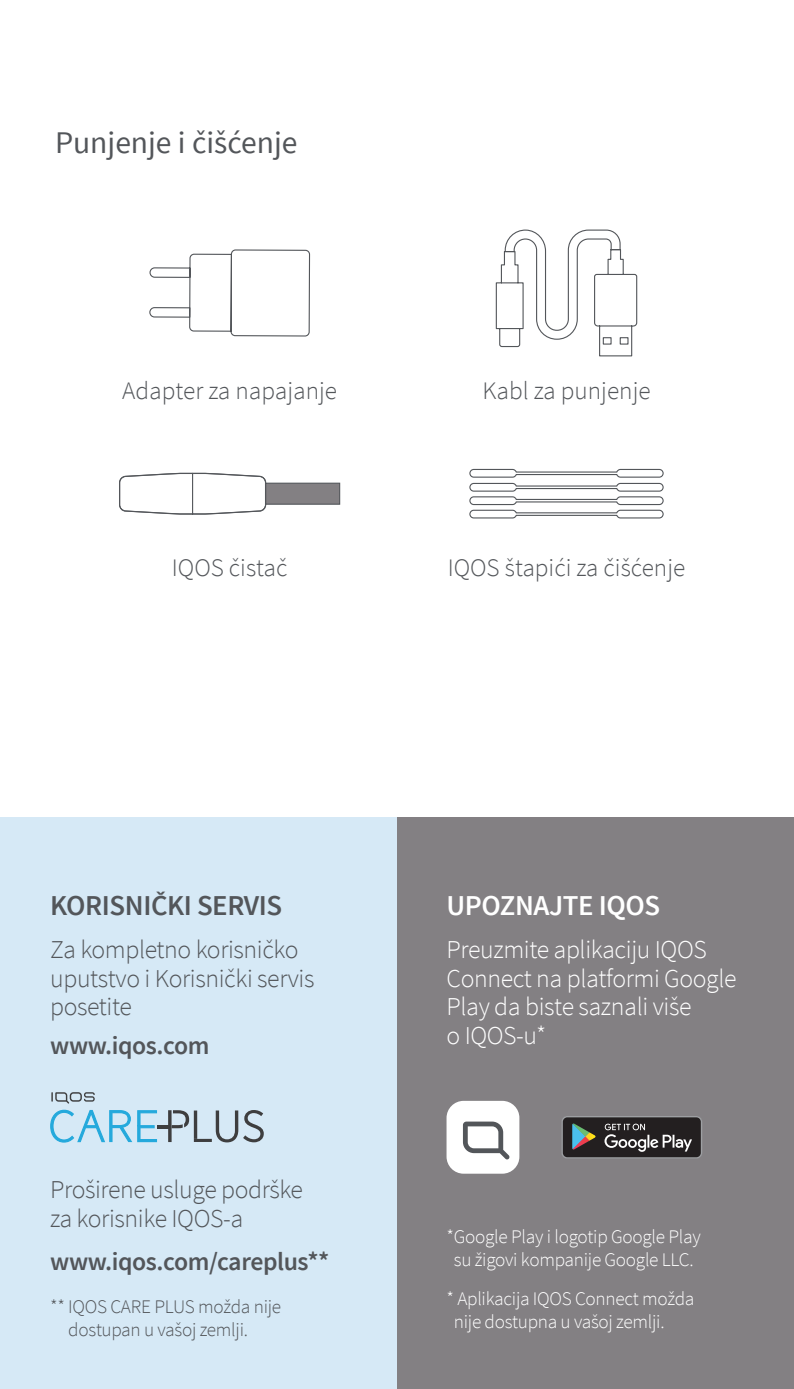
<style>
.page{position:relative;width:794px;height:1389px;background:#fff}
.page>*{position:absolute;margin:0;border:0;box-sizing:border-box;transform-origin:0 0}
.t1{font:31.5px "Source Sans Pro";color:#53565a}
.CC_Heading{font:600 28.7px "Source Sans Pro";letter-spacing:-.015em;color:#53565a}
.CC_Heading_White_Cop{font:600 28.7px "Source Sans Pro";letter-spacing:-.015em;color:#fff}
.CC_Body{font:300 25.9px/28.7px "Source Sans Pro";letter-spacing:-.015em;color:#53565a}
.CC_Body_White_Copy{font:300 25.9px/28.7px "Source Sans Pro";letter-spacing:-.015em;color:#fff}
.CC_Website{font:600 25.9px "Source Sans Pro";letter-spacing:-.015em;color:#53565a}
.t2{font:300 25.2px "Source Sans Pro";color:#53565a}
.t3{font:300 19.25px/23.1px "Source Sans Pro";letter-spacing:-.015em;color:#fff;text-align:center}
.CC_Soure{font:300 19.25px/23.1px "Source Sans Pro";letter-spacing:-.015em;color:#53565a}
</style>
<div class="page">
<svg style="left:119px;top:472px;width:222px;height:43px"></svg>
<svg style="left:495px;top:229px;width:143px;height:128px"></svg>
<svg style="left:149px;top:249px;width:162px;height:88px"></svg>
<svg style="left:469px;top:468px;width:195px;height:51px"></svg>
<div style="left:0;top:818px;width:794px;height:571px;background:#d6e9f6"></div>
<div style="left:397px;top:818px;width:397px;height:571px;background:#838083"></div>
<div style="left:446px;top:1101px;width:73px;height:73px;background:#fff;border-radius:17px"></div>
<svg style="left:463px;top:1122px;width:47px;height:37px"></svg>
<svg style="left:563px;top:1118px;width:137px;height:39px;background:#3e3d3d"></svg>
<div style="left:561px;top:1116px;width:141px;height:43px;border:1px solid #9d9fa2;border-radius:5px"></div>
<svg style="left:70px;top:1092px;width:12px;height:10px"></svg>
<div style="left:71px;top:1094px;width:9px;height:6px;background:#d6e9f6;border-radius:2px"></div>
<svg style="left:84px;top:1092px;width:11px;height:10px"></svg>
<svg style="left:51px;top:1092px;width:18px;height:12px"></svg>
<svg style="left:50px;top:1110px;width:214px;height:33px"></svg>
<p class="t1" style="left:55px;top:123px;width:244px">Punjenje i čišćenje</p>
<p class="t2" style="left:122px;top:375px;width:216px">Adapter za napajanje</p>
<p class="t2" style="left:172px;top:552px;width:117px">IQOS čistač</p>
<p class="t2" style="left:482px;top:375px;width:170px">Kabl za punjenje</p>
<p class="t2" style="left:448px;top:552px;width:239px">IQOS štapići za čišćenje</p>
<p class="CC_Heading" style="left:50px;top:888px;width:233px">KORISNIČKI SERVIS</p>
<p class="CC_Body" style="left:50px;top:935px;width:266px">Za kompletno korisničko uputstvo i Korisnički servis posetite</p>
<p class="CC_Website" style="left:50px;top:1029px;width:161px">www.iqos.com</p>
<p class="CC_Body" style="left:50px;top:1175px;width:254px">Proširene usluge podrške za korisnike IQOS a-</p>
<p class="CC_Website" style="left:50px;top:1245px;width:281px">www.iqos.com/careplus **</p>
<p class="CC_Soure" style="left:68px;top:1295px;width:214px;text-indent:-18px">** IQOS CARE PLUS možda nije dostupan u vašoj zemlji.</p>
<p class="CC_Heading_White_Cop" style="left:446px;top:888px;width:215px">UPOZNAJTE IQOS</p>
<p class="CC_Body_White_Copy" style="left:446px;top:935px;width:291px">Preuzmite aplikaciju IQOS<br>Connect na platformi Google<br>Play da biste saznali više<br>o IQOS *u-</p>
<p class="t3" style="left:446px;top:1225px;width:256px">*Google Play i logotip Google Play su žigovi kompanije Google LLC.</p>
<p class="t3" style="left:454px;top:1287px;width:242px;text-align:left;text-indent:-7px">* Aplikacija IQOS Connect možda nije dostupna u vašoj zemlji.</p>
</div>
